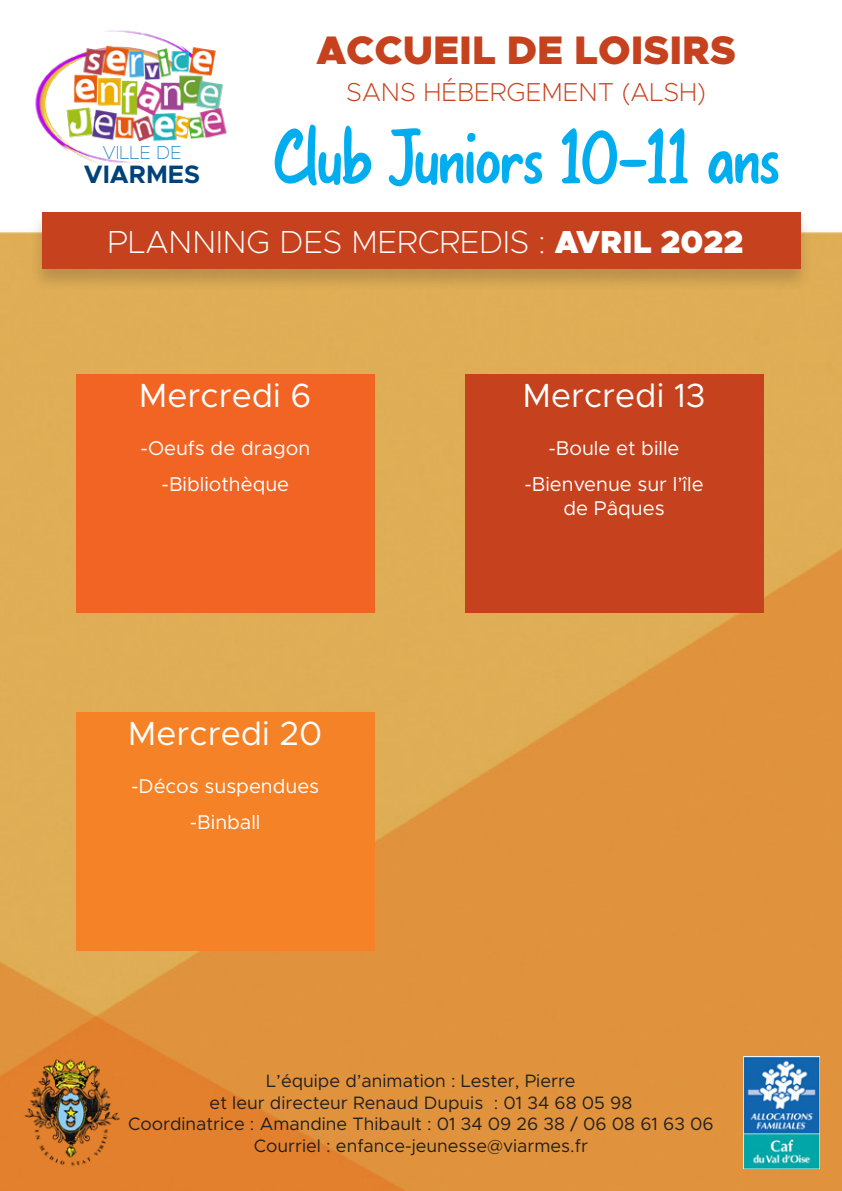
<style>
.page{position:relative;width:842px;height:1191px;background:#fff}
.page>*{position:absolute;margin:0;border:0;box-sizing:border-box;transform-origin:0 0}
.t1{font:72px "Bray Notes";color:#00aeef}
.t2{font:900 40px "Metropolis";color:#c6421e}
.t3{font:33.6px "Metropolis";color:#fff}
.t4{font:200 32px "Metropolis";color:#fff}
.t5{font:200 26px "Metropolis";color:#c6421e}
.t6{font:700 25.2px "Metropolis";color:#004279}
.t7{font:20px/24px "Metropolis";color:#fff;text-align:center}
.t8{font:100 19px "Metropolis";color:#0076be}
.t9{font:18px/21.6px "Metropolis";color:#231f20;text-align:center}
.s1{font-weight:900}
</style>
<div class="page">
<img style="left:0;top:232px;width:842px;height:959px">
<img style="left:35px;top:30px;width:192px;height:134px">
<img style="left:23px;top:1056px;width:99px;height:112px">
<img style="left:743px;top:1056px;width:76px;height:112px">
<div style="left:30px;top:211px;width:782px;height:81px;background:#231f20;opacity:.2"></div>
<div style="left:42px;top:212px;width:758px;height:56px;background:#c6421e"></div>
<div style="left:76px;top:374px;width:299px;height:238px;background:#f26424"></div>
<div style="left:465px;top:374px;width:298px;height:238px;background:#c6421e"></div>
<div style="left:76px;top:712px;width:299px;height:238px;background:#f58226"></div>
<p class="t8" style="left:102px;top:141px;width:81px">VILLE DE</p>
<p class="t6" style="left:84px;top:159px;width:118px">VIARMES</p>
<p class="t2" style="left:316px;top:24px;width:421px">ACCUEIL DE LOISIRS</p>
<p class="t5" style="left:346px;top:76px;width:361px">SANS HÉBERGEMENT (ALSH)</p>
<p class="t1" style="left:273px;top:114px;width:508px">Club Juniors 10-11 ans</p>
<p class="t4" style="left:108px;top:222px;width:637px">PLANNING DES MERCREDIS : <span class="s1">AVRIL 2022</span></p>
<p class="t3" style="left:139px;top:374px;width:174px">Mercredi 6</p>
<p class="t7" style="left:141px;top:436px;width:171px">-Oeufs de dragon</p>
<p class="t7" style="left:162px;top:472px;width:129px">-Bibliothèque</p>
<p class="t3" style="left:128px;top:712px;width:196px">Mercredi 20</p>
<p class="t7" style="left:131px;top:774px;width:190px">-Décos suspendues</p>
<p class="t7" style="left:190px;top:810px;width:72px">-Binball</p>
<p class="t3" style="left:522px;top:374px;width:185px">Mercredi 13</p>
<p class="t7" style="left:548px;top:436px;width:133px">-Boule et bille</p>
<p class="t7" style="left:524px;top:472px;width:181px">-Bienvenue sur l’île de Pâques</p>
<p class="t9" style="left:210px;top:1070px;width:424px">L’équipe d’animation : Lester, Pierre<br>et leur directeur Renaud Dupuis : 01 34 68 05 98</p>
<p class="t9" style="left:128px;top:1113px;width:587px">Coordinatrice : Amandine Thibault : 01 34 09 26 38 / 06 08 61 63 06</p>
<p class="t9" style="left:254px;top:1134px;width:336px">Courriel : enfance-jeunesse@viarmes.fr</p>
</div>
